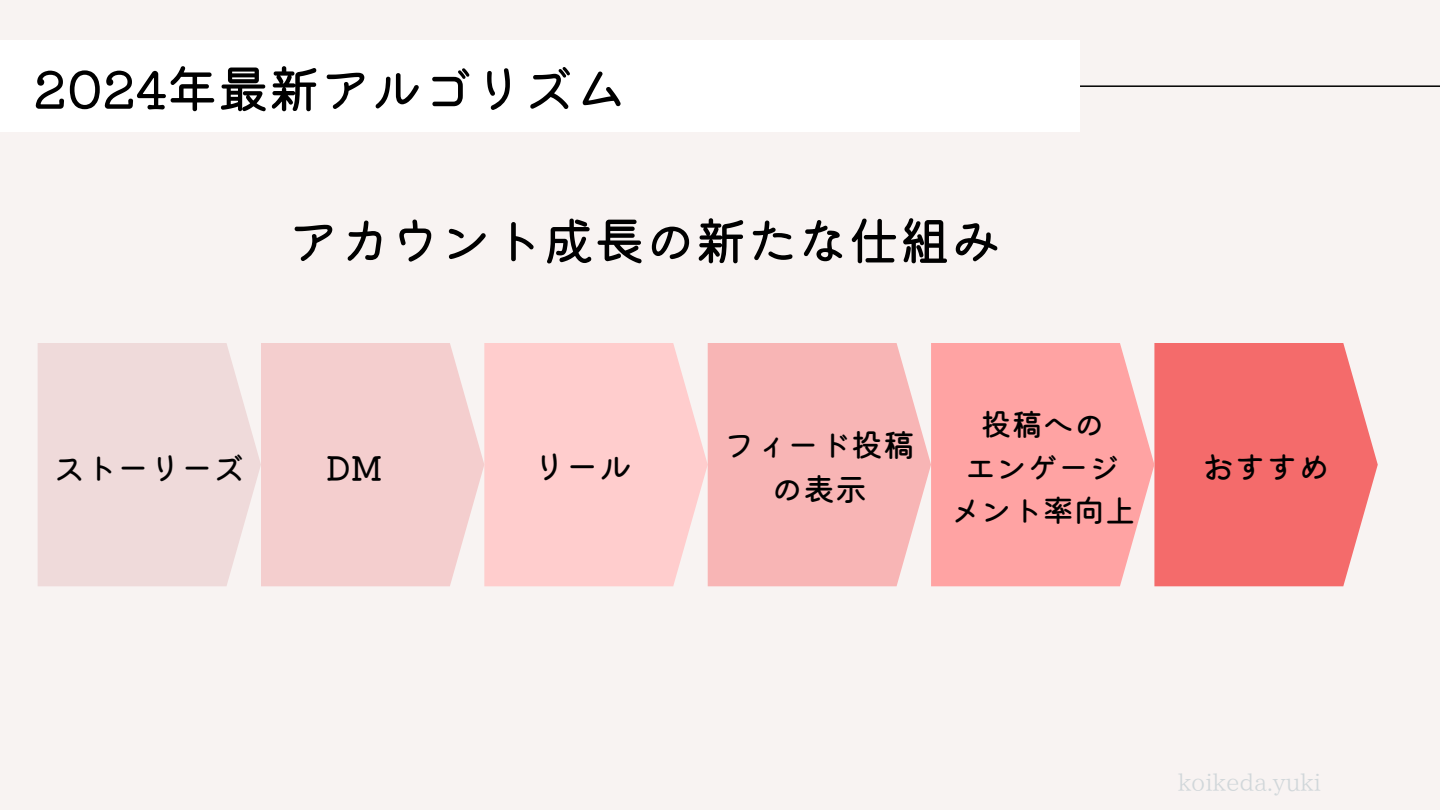
<style>
.page{position:relative;width:1440px;height:810px;background:#f8f3f2}
.page>*{position:absolute;margin:0;border:0;box-sizing:border-box;transform-origin:0 0}
.t1{font:500 51px "Kiwi Maru";color:#000}
.t2{font:500 33px "Kiwi Maru";color:#000}
.t3{font:500 32px/44.2px "Kiwi Maru";color:#000;text-align:center}
.t4{font:500 31px/42.8px "Kiwi Maru";color:#000;text-align:center}
.t5{font:24px "IP Aex Mincho";color:#d1d7da}
</style>
<div class="page">
<div style="left:0;top:40px;width:1080px;height:92px;background:#fff"></div>
<hr style="left:1080px;top:85px;width:360px;height:2px;background:#000">
<svg style="left:38px;top:343px;width:223px;height:243px;background:#efdbdb"></svg>
<svg style="left:261px;top:343px;width:223px;height:243px;background:#f4d0d0"></svg>
<svg style="left:484px;top:343px;width:224px;height:243px;background:#fecfcf"></svg>
<svg style="left:1154px;top:343px;width:224px;height:243px;background:#f47575"></svg>
<svg style="left:931px;top:343px;width:223px;height:243px;background:#fea9a8"></svg>
<svg style="left:708px;top:343px;width:223px;height:243px;background:#f8b9b9"></svg>
<h1 class="t1" style="left:33px;top:49px;width:594px">2024年最新アルゴリズム</h1>
<h3 class="t1" style="left:288px;top:201px;width:715px">アカウント成長の新たな仕組み</h3>
<h1 class="t3" style="left:53px;top:444px;width:193px">ストーリーズ</h1>
<h3 class="t4" style="left:950px;top:401px;width:187px">投稿への<br>エンゲージメント率向上</h3>
<h3 class="t3" style="left:723px;top:421px;width:193px">フィード投稿の表示</h3>
<p class="t2" style="left:533px;top:441px;width:100px">リール</p>
<h3 class="t2" style="left:326px;top:442px;width:59px">DM</h3>
<h2 class="t3" style="left:1202px;top:443px;width:129px">おすすめ</h2>
<h3 class="t5" style="left:1178px;top:770px;width:145px">koikeda.yuki</h3>
</div>
